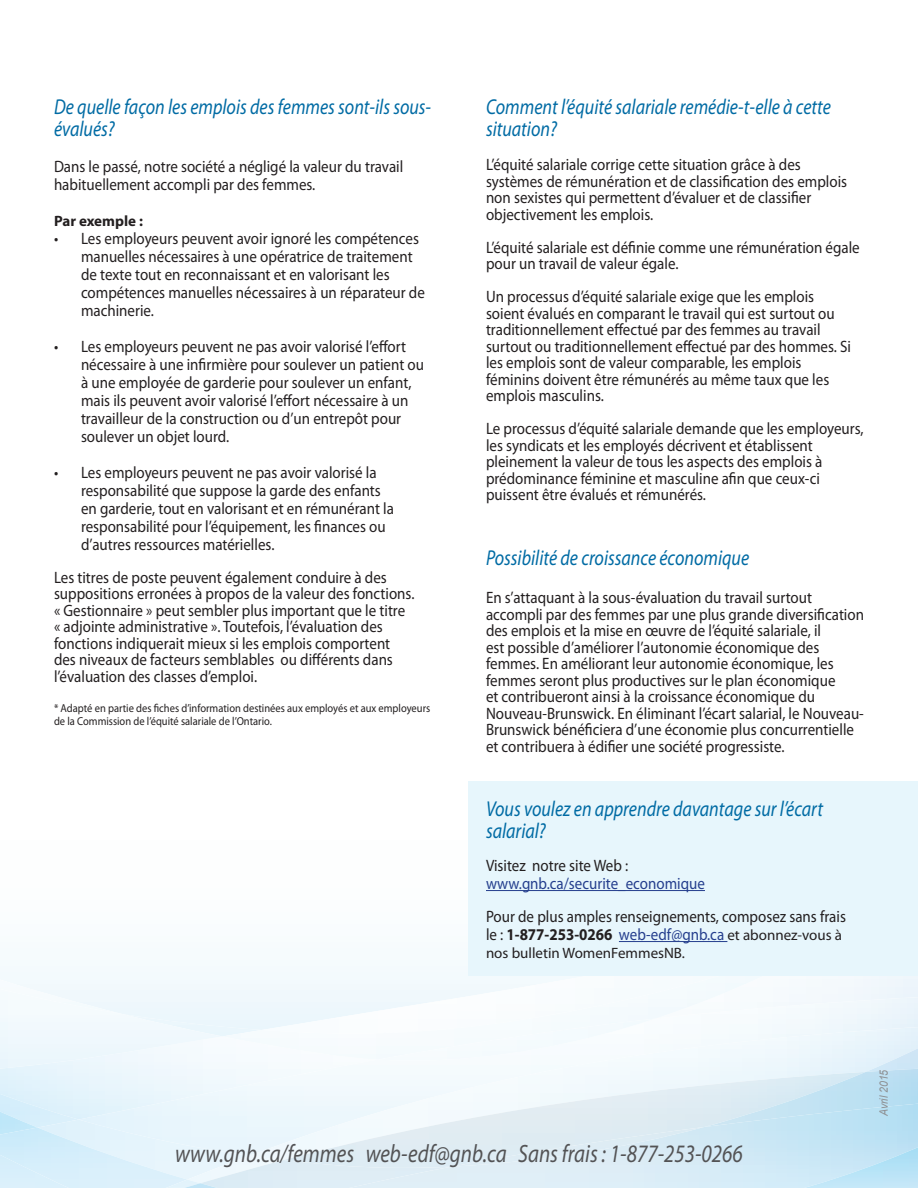
<style>
.page{position:relative;width:918px;height:1188px;background:#fff}
.page>*{position:absolute;margin:0;border:0;box-sizing:border-box;transform-origin:0 0}
.t1{font:italic 25.2px "Myriad Pro";color:#535355;scale:.83 1}
.Paragraph_Style_1{font:italic 21.6px/21.6px "Myriad Pro";color:#006ba4;scale:.83 1}
.t2{font:16.5px/16.5px "Myriad Pro";color:#231f20;scale:.91 1}
.t3{font:16.5px/18px "Myriad Pro";color:#253f8e;scale:.91 1}
.t4{font:15px/18px "Myriad Pro";color:#231f20}
.t5{font:700 15px "Myriad Pro";color:#231f20}
.t6{font:11.55px/13.5px "Myriad Pro";color:#231f20;scale:.91 1}
.t7{font:italic 11.55px "Arial";color:#8d8f92;scale:.91 1}
.s1{color:#231f20}
.s2{font-size:16.5px}
.s3{font-weight:700;font-size:16.5px}
.s4{font-size:16.5px;color:#253f8e}
</style>
<div class="page">
<div style="left:0;top:966px;width:222px;height:107px;background:#f0f8fd"></div>
<div style="left:840px;top:976px;width:46px;height:58px;background:#f0f7fc"></div>
<div style="left:222px;top:966px;width:618px;height:72px;background:#f4fafd"></div>
<svg style="left:378px;top:1019px;width:278px;height:19px"></svg>
<svg style="left:187px;top:1038px;width:731px;height:35px"></svg>
<svg style="left:200px;top:1068px;width:718px;height:5px"></svg>
<svg style="left:0;top:1073px;width:918px;height:115px"></svg>
<div style="left:468px;top:782px;width:450px;height:194px;background:#e7f6fc"></div>
<hr style="left:486px;top:890px;width:219px;height:1px;background:#253f8e">
<hr style="left:619px;top:941px;width:108px;height:1px;background:#253f8e">
<p class="Paragraph_Style_1" style="left:54px;top:96px;width:456px">De quelle façon les emplois des femmes sont-ils sous&shy;évalués?</p>
<p class="t2" style="left:54px;top:158px;width:385px">Dans le passé, notre société a négligé la valeur du travail</p>
<p class="t2" style="left:54px;top:176px;width:289px">habituellement accompli par des femmes.</p>
<p class="t5" style="left:54px;top:211px;width:91px">Par exemple :</p>
<p class="t2" style="left:81px;top:229px;width:379px;line-height:18px;text-indent:-27px">• Les employeurs peuvent avoir ignoré les compétences manuelles nécessaires à une opératrice de traitement de texte tout en reconnaissant et en valorisant les compétences manuelles nécessaires à un réparateur de machinerie.</p>
<p class="t2" style="left:81px;top:337px;width:378px;line-height:18px;text-indent:-27px">• Les employeurs peuvent ne pas avoir valorisé l’effort nécessaire à une infirmière pour soulever un patient ou à une employée de garderie pour soulever un enfant, mais ils peuvent avoir valorisé l’effort nécessaire à un travailleur de la construction ou d’un entrepôt pour soulever un objet lourd.</p>
<p class="t2" style="left:81px;top:463px;width:345px;line-height:18px;text-indent:-27px">• Les employeurs peuvent ne pas avoir valorisé la responsabilité que suppose la garde des enfants en garderie, tout en valorisant et en rémunérant la responsabilité pour l’équipement, les finances ou d’autres ressources matérielles.</p>
<p class="t2" style="left:54px;top:569px;width:398px">Les titres de poste peuvent également conduire à des suppositions erronées à propos de la valeur des fonctions. « Gestionnaire » peut sembler plus important que le titre « adjointe administrative ». Toutefois, l’évaluation des fonctions indiquerait mieux si les emplois comportent des niveaux de facteurs semblables ou différents dans l’évaluation des classes d’emploi.</p>
<p class="t6" style="left:54px;top:701px;width:415px">* Adapté en partie des fiches d’information destinées aux employés et aux employeurs de la Commission de l’équité salariale de l’Ontario.</p>
<p class="Paragraph_Style_1" style="left:486px;top:96px;width:417px">Comment l’équité salariale remédie-t-elle à cette situation?</p>
<p class="t2" style="left:486px;top:156px;width:398px">L’équité salariale corrige cette situation grâce à des systèmes de rémunération et de classification des emplois non sexistes qui permettent d’évaluer et de classifier objectivement les emplois.</p>
<p class="t2" style="left:486px;top:239px;width:412px">L’équité salariale est définie comme une rémunération égale pour un travail de valeur égale.</p>
<p class="t2" style="left:486px;top:288px;width:403px">Un processus d’équité salariale exige que les emplois soient évalués en comparant le travail qui est surtout ou traditionnellement effectué par des femmes au travail surtout ou traditionnellement effectué par des hommes. Si les emplois sont de valeur comparable, les emplois</p>
<p class="t2" style="left:486px;top:371px;width:379px">féminins doivent être rémunérés au même taux que les emplois masculins.</p>
<p class="t2" style="left:486px;top:420px;width:417px">Le processus d’équité salariale demande que les employeurs, les syndicats et les employés décrivent et établissent pleinement la valeur de tous les aspects des emplois à prédominance féminine et masculine afin que ceux-ci puissent être évalués et rémunérés.</p>
<p class="Paragraph_Style_1" style="left:486px;top:547px;width:319px">Possibilité de croissance économique</p>
<p class="t2" style="left:486px;top:589px;width:417px">En s’attaquant à la sous-évaluation du travail surtout accompli par des femmes par une plus grande diversification des emplois et la mise en œuvre de l’équité salariale, il<br>est possible d’améliorer l’autonomie économique des femmes. En améliorant leur autonomie économique, les femmes seront plus productives sur le plan économique<br>et contribueront ainsi à la croissance économique du Nouveau-Brunswick. En éliminant l’écart salarial, le Nouveau-Brunswick bénéficiera d’une économie plus concurrentielle et contribuera à édifier une société progressiste.</p>
<p class="Paragraph_Style_1" style="left:486px;top:798px;width:408px">Vous voulez en apprendre davantage sur l’écart salarial?</p>
<p class="t3" style="left:486px;top:856px;width:242px"><span class="s1">Visitez notre site Web : </span>www.gnb.ca/securite_economique</p>
<p class="t2" style="left:486px;top:908px;width:397px">Pour de plus amples renseignements, composez sans frais</p>
<p class="t4" style="left:486px;top:926px;width:358px"><span class="s2">le :</span> <span class="s3">1-877-253-0266</span> <span class="s4">web-edf@gnb.ca</span> et abonnez-vous à nos bulletin WomenFemmesNB.</p>
<p class="t1" style="left:175px;top:1138px;width:686px">www.gnb.ca/femmes web-edf@gnb.ca Sans frais : 1-877-253-0266</p>
<p class="t7" style="left:876px;top:1116px;width:53px;rotate:-90deg">Avril 2015</p>
</div>
